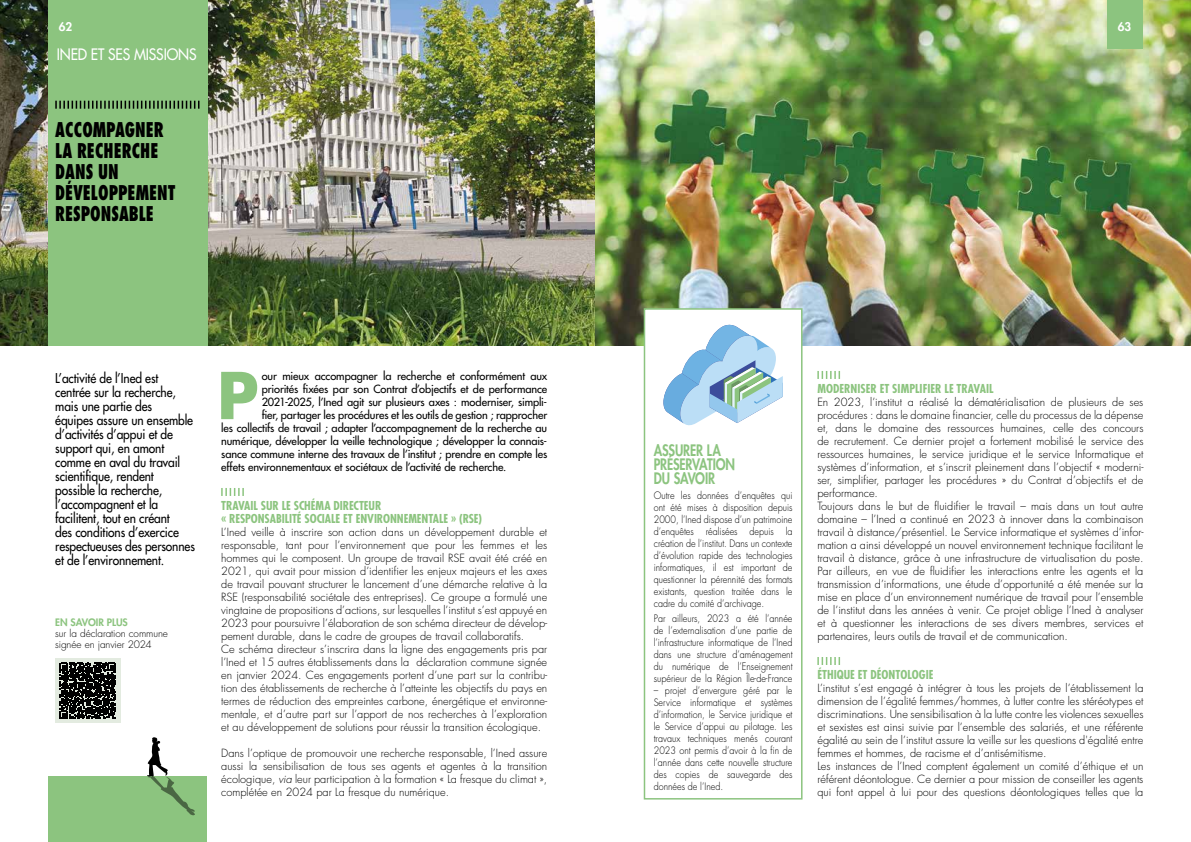
<style>
.page{position:relative;width:1191px;height:842px;background:#fff}
.page>*{position:absolute;margin:0;border:0;box-sizing:border-box;transform-origin:0 0}
.t1{font:700 62.7px "Futura Std";color:#8cc47f}
.t2{font:800 condensed 19.8px/21px "Futura Std";color:#000;scale:.82 1}
.t3{font:800 15.4px/14px "Futura Std";letter-spacing:-.01em;color:#8cc47f;scale:.82 1}
.t4{font:500 15.4px "Futura Std";letter-spacing:-.01em;color:#fff;scale:.91 1}
.t5{font:500 13.2px/14px "Futura Std";letter-spacing:-.01em;color:#000;scale:.91 1}
.t6{font:700 condensed 12px/13px "Futura Std";letter-spacing:-.005em;color:#8cc47f}
.t7{font:800 11.7px "Futura Std";color:#fff}
.t8{font:300 11px/13px "Futura Std";color:#000}
.t9{font:500 11px "Futura Std";letter-spacing:-.005em;color:#000}
.t10{font:300 10px/12px "Futura Std";color:#000;text-align:justify;scale:.9 1}
.t11{font:300 10px/11px "Futura Std";color:#000}
.t12{font:800 10px "Futura Std";letter-spacing:-.01em;color:#8cc47f}
.s1{font-style:italic}
</style>
<div class="page">
<div style="left:48px;top:776px;width:159px;height:66px;background:#8cc47f"></div>
<img style="left:0;top:0;width:1191px;height:346px">
<div style="left:48px;top:0;width:159px;height:346px;background:#8cc47f"></div>
<svg style="left:55px;top:101px;width:144px;height:8px"></svg>
<svg style="left:221px;top:488px;width:23px;height:8px"></svg>
<div style="left:55px;top:658px;width:65px;height:65px;background:#e3ebe0"></div>
<svg style="left:60px;top:663px;width:56px;height:55px"></svg>
<svg style="left:147px;top:737px;width:48px;height:78px"></svg>
<svg style="left:817px;top:371px;width:23px;height:8px"></svg>
<svg style="left:817px;top:657px;width:23px;height:8px"></svg>
<div style="left:644px;top:309px;width:157px;height:490px;background:#fff"></div>
<div style="left:644px;top:308px;width:158px;height:491px;border:2px solid #8cc47f"></div>
<div style="left:1107px;top:0;width:35px;height:48px;background:#8cc47f"></div>
<svg style="left:663px;top:324px;width:120px;height:102px"></svg>
<p class="t7" style="left:59px;top:19px;width:15px">62</p>
<h3 class="t4" style="left:57px;top:44px;width:155px">INED ET SES MISSIONS</h3>
<h2 class="t2" style="left:55px;top:119px;width:148px">ACCOMPAGNER<br>LA RECHERCHE<br>DANS UN<br>DÉVELOPPEMENT<br>RESPONSABLE</h2>
<p class="t5" style="left:55px;top:371px;width:155px">L’activité de l’Ined est centrée sur la recherche, mais une partie des<br>équipes assure un ensemble d’activités d’appui et de support qui, en amont comme en aval du travail scientifique, rendent possible la recherche, l’accompagnent et la facilitent, tout en créant<br>des conditions d’exercice respectueuses des personnes et de l’environnement.</p>
<p class="t12" style="left:55px;top:616px;width:74px">EN SAVOIR PLUS</p>
<p class="t11" style="left:55px;top:628px;width:114px">sur la déclaration commune signée en janvier 2024</p>
<h1 class="t1" style="left:217px;top:354px;width:43px">P</h1>
<p class="t9" style="left:262px;top:369px;width:287px">our mieux accompagner la recherche et conformément aux</p>
<p class="t9" style="left:262px;top:382px;width:287px">priorités fixées par son Contrat d’objectifs et de performance</p>
<p class="t9" style="left:262px;top:395px;width:287px">2021-2025, l’Ined agit sur plusieurs axes : moderniser, simpli-</p>
<p class="t9" style="left:262px;top:408px;width:287px">fier, partager les procédures et les outils de gestion ; rapprocher</p>
<p class="t9" style="left:221px;top:421px;width:327px">les collectifs de travail ; adapter l’accompagnement de la recherche au</p>
<p class="t9" style="left:221px;top:434px;width:327px">numérique, développer la veille technologique ; développer la connais-</p>
<p class="t9" style="left:221px;top:447px;width:327px">sance commune interne des travaux de l’institut ; prendre en compte les</p>
<p class="t9" style="left:221px;top:460px;width:287px">effets environnementaux et sociétaux de l’activité de recherche.</p>
<p class="t6" style="left:221px;top:499px;width:262px">TRAVAIL SUR LE SCHÉMA DIRECTEUR<br>« RESPONSABILITÉ SOCIALE ET ENVIRONNEMENTALE » (RSE)</p>
<p class="t8" style="left:221px;top:526px;width:328px">L’Ined veille à inscrire son action dans un développement durable et responsable, tant pour l’environnement que pour les femmes et les hommes qui le composent. Un groupe de travail RSE avait été créé en 2021, qui avait pour mission d’identifier les enjeux majeurs et les axes de travail pouvant structurer le lancement d’une démarche relative à la RSE (responsabilité sociétale des entreprises). Ce groupe a formulé une vingtaine de propositions d’actions, sur lesquelles l’institut s’est appuyé en 2023 pour poursuivre l’élaboration de son schéma directeur de dévelop&shy;pement durable, dans le cadre de groupes de travail collaboratifs.<br>Ce schéma directeur s’inscrira dans la ligne des engagements pris par l’Ined et 15 autres établissements dans la déclaration commune signée en janvier 2024. Ces engagements portent d’une part sur la contribu&shy;tion des établissements de recherche à l’atteinte les objectifs du pays en termes de réduction des empreintes carbone, énergétique et environne&shy;mentale, et d’autre part sur l’apport de nos recherches à l’exploration et au développement de solutions pour réussir la transition écologique.</p>
<p class="t8" style="left:221px;top:747px;width:328px;text-align:justify">Dans l’optique de promouvoir une recherche responsable, l’Ined assure aussi la sensibilisation de tous ses agents et agentes à la transition écologique, <span class="s1">via</span> leur participation à la formation « La fresque du climat », complétée en 2024 par La fresque du numérique.</p>
<p class="t7" style="left:1117px;top:19px;width:15px">63</p>
<h3 class="t3" style="left:654px;top:443px;width:101px">ASSURER LA<br>PRÉSERVATION<br>DU SAVOIR</h3>
<p class="t10" style="left:654px;top:489px;width:156px">Outre les données d’enquêtes qui ont été mises à disposition depuis 2000, l’Ined dispose d’un patrimoine d’enquêtes réalisées depuis la création de l’institut. Dans un contexte d’évolution rapide des technologies informatiques, il est important de questionner la pérennité des formats existants, question traitée dans le cadre du comité d’archivage.</p>
<p class="t10" style="left:654px;top:612px;width:156px">Par ailleurs, 2023 a été l’année de l’externalisation d’une partie de l’infrastructure informatique de l’Ined dans une structure d’aménagement du numérique de l’Enseignement supérieur de la Région Île-de-France</p>
<p class="t10" style="left:654px;top:684px;width:156px">– projet d’envergure géré par le Service informatique et systèmes d’information, le Service juridique et le Service d’appui au pilotage. Les travaux techniques menés courant 2023 ont permis d’avoir à la fin de l’année dans cette nouvelle structure des copies de sauvegarde des données de l’Ined.</p>
<p class="t6" style="left:817px;top:382px;width:178px">MODERNISER ET SIMPLIFIER LE TRAVAIL</p>
<p class="t8" style="left:817px;top:396px;width:328px">En 2023, l’institut a réalisé la dématérialisation de plusieurs de ses procédures : dans le domaine financier, celle du processus de la dépense et, dans le domaine des ressources humaines, celle des concours de recrutement. Ce dernier projet a fortement mobilisé le service des ressources humaines, le service juridique et le service Informatique et systèmes d’information, et s’inscrit pleinement dans l’objectif « moderni&shy;ser, simplifier, partager les procédures » du Contrat d’objectifs et de performance.<br>Toujours dans le but de fluidifier le travail – mais dans un tout autre domaine – l’Ined a continué en 2023 à innover dans la combinaison travail à distance/présentiel. Le Service informatique et systèmes d’infor&shy;mation a ainsi développé un nouvel environnement technique facilitant le travail à distance, grâce à une infrastructure de virtualisation du poste.<br>Par ailleurs, en vue de fluidifier les interactions entre les agents et la transmission d’informations, une étude d’opportunité a été menée sur la mise en place d’un environnement numérique de travail pour l’ensemble de l’institut dans les années à venir. Ce projet oblige l’Ined à analyser et à questionner les interactions de ses divers membres, services et partenaires, leurs outils de travail et de communication.</p>
<p class="t6" style="left:817px;top:668px;width:118px">ÉTHIQUE ET DÉONTOLOGIE</p>
<p class="t8" style="left:817px;top:682px;width:327px">L’institut s’est engagé à intégrer à tous les projets de l’établissement la dimension de l’égalité femmes/hommes, à lutter contre les stéréotypes et discriminations. Une sensibilisation à la lutte contre les violences sexuelles et sexistes est ainsi suivie par l’ensemble des salariés, et une référente égalité au sein de l’institut assure la veille sur les questions d'égalité entre femmes et hommes, de racisme et d’antisémitisme.<br>Les instances de l’Ined comptent également un comité d’éthique et un référent déontologue. Ce dernier a pour mission de conseiller les agents qui font appel à lui pour des questions déontologiques telles que la</p>
</div>
